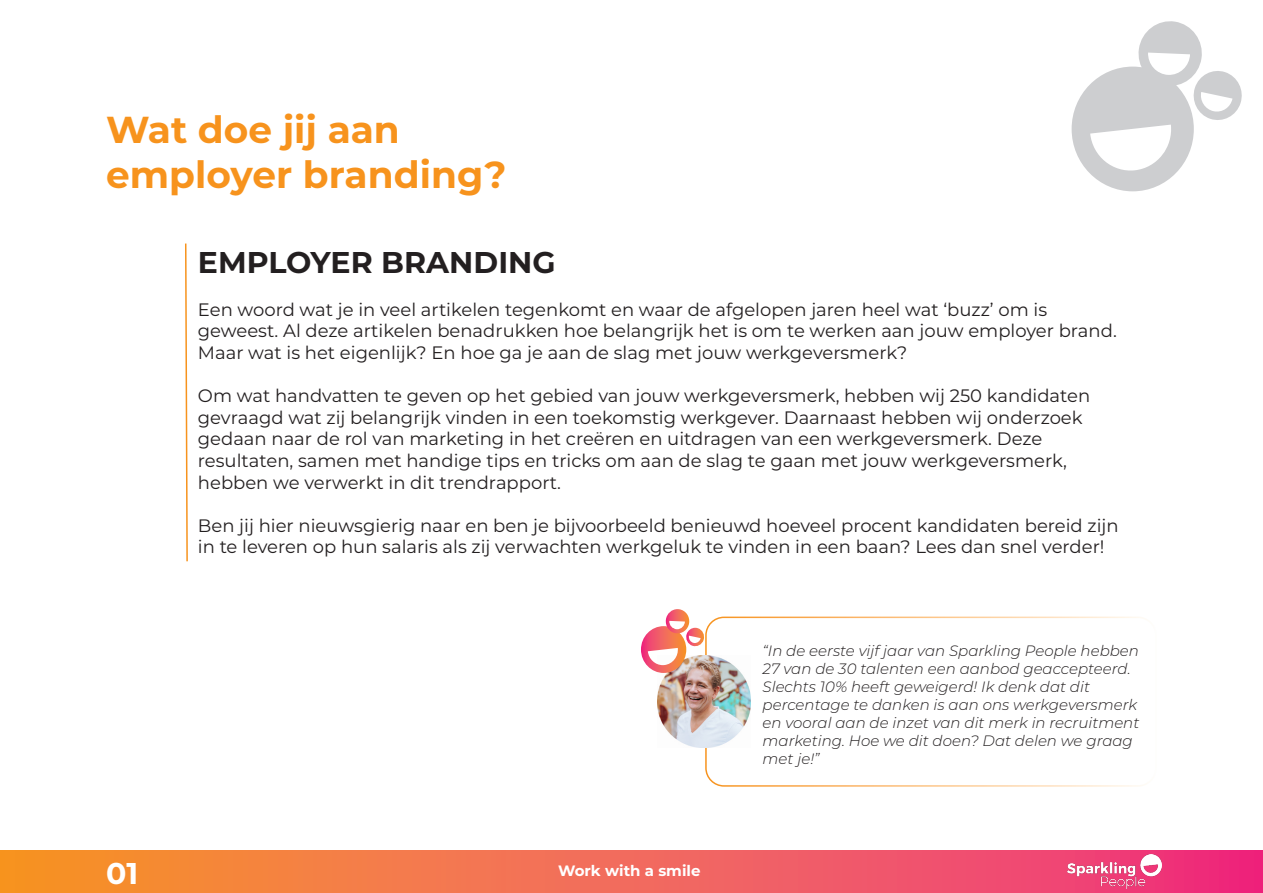
<style>
.page{position:relative;width:1263px;height:893px;background:#fff}
.page>*{position:absolute;margin:0;border:0;box-sizing:border-box;transform-origin:0 0}
.t1{font:700 37.5px "Montserrat";color:#f7931d}
.t2{font:700 30px "Montserrat";color:#231f20}
.t3{font:700 30px "Montserrat";color:#fff}
.t4{font:18px/21.6px "Montserrat";color:#231f20}
.t5{font:italic 300 15px/18px "Montserrat";color:#231f20}
.t6{font:700 15px "Montserrat";color:#fff}
</style>
<div class="page">
<svg style="left:185px;top:243px;width:3px;height:319px"></svg>
<svg style="left:0;top:850px;width:1263px;height:43px;background:#f26956"></svg>
<img style="left:1067px;top:855px;width:94px;height:34px">
<svg style="left:1071px;top:21px;width:171px;height:170px"></svg>
<div style="left:705px;top:617px;width:452px;height:170px;border:2px solid #fff;border-radius:18px"></div>
<img style="left:658px;top:655px;width:92px;height:93px">
<svg style="left:641px;top:609px;width:64px;height:64px"></svg>
<p class="t1" style="left:106px;top:102px;width:295px">Wat doe jij aan</p>
<p class="t1" style="left:106px;top:147px;width:402px">employer branding?</p>
<p class="t2" style="left:198px;top:240px;width:359px">EMPLOYER BRANDING</p>
<p class="t4" style="left:198px;top:298px;width:920px">Een woord wat je in veel artikelen tegenkomt en waar de afgelopen jaren heel wat ‘buzz’ om is geweest. Al deze artikelen benadrukken hoe belangrijk het is om te werken aan jouw employer brand.<br>Maar wat is het eigenlijk? En hoe ga je aan de slag met jouw werkgeversmerk?</p>
<p class="t4" style="left:198px;top:384px;width:894px">Om wat handvatten te geven op het gebied van jouw werkgeversmerk, hebben wij 250 kandidaten gevraagd wat zij belangrijk vinden in een toekomstig werkgever. Daarnaast hebben wij onderzoek gedaan naar de rol van marketing in het creëren en uitdragen van een werkgeversmerk. Deze resultaten, samen met handige tips en tricks om aan de slag te gaan met jouw werkgeversmerk, hebben we verwerkt in dit trendrapport.</p>
<p class="t4" style="left:198px;top:514px;width:922px">Ben jij hier nieuwsgierig naar en ben je bijvoorbeeld benieuwd hoeveel procent kandidaten bereid zijn in te leveren op hun salaris als zij verwachten werkgeluk te vinden in een baan? Lees dan snel verder!</p>
<p class="t3" style="left:106px;top:851px;width:33px">01</p>
<p class="t6" style="left:558px;top:860px;width:144px">Work with a smile</p>
<p class="t5" style="left:763px;top:641px;width:378px">“In de eerste vijf jaar van Sparkling People hebben 27 van de 30 talenten een aanbod geaccepteerd.<br>Slechts 10% heeft geweigerd! Ik denk dat dit percentage te danken is aan ons werkgeversmerk en vooral aan de inzet van dit merk in recruitment marketing. Hoe we dit doen? Dat delen we graag met je!”</p>
</div>
